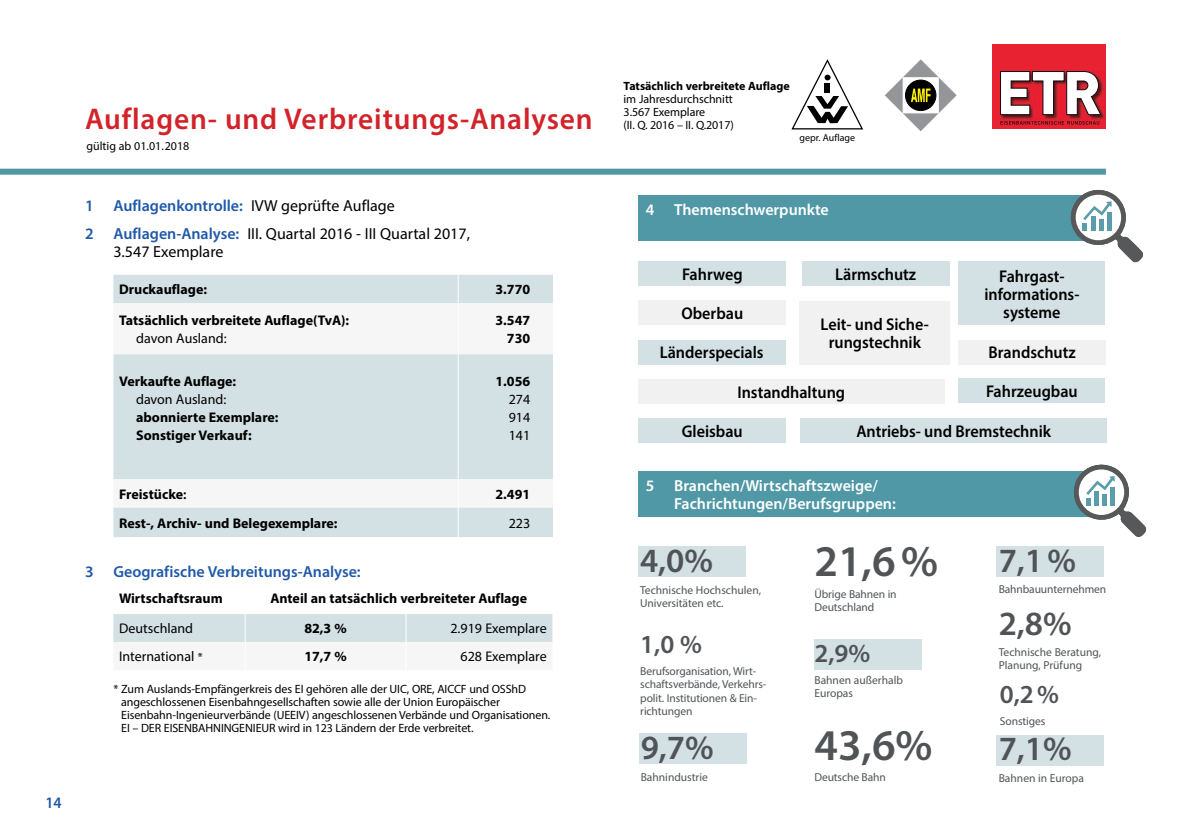
<style>
.page{position:relative;width:1191px;height:840px;background:#fff}
.page>*{position:absolute;margin:0;border:0;box-sizing:border-box;transform-origin:0 0}
.t1{font:600 44px "Myriad Pro";color:#505457}
.t2{font:600 34px "Myriad Pro";color:#505457}
.t3{font:600 30px "Myriad Pro";letter-spacing:.03em;color:#d2232a}
.t4{font:600 26px "Myriad Pro";color:#505457}
.t5{font:600 17px/18px "Myriad Pro";color:#000;text-align:center;scale:.95 1}
.t6{font:16px/28px "Myriad Pro";color:#000}
.t7{font:600 16px/18px "Myriad Pro";color:#fff}
.t8{font:600 16px "Myriad Pro";color:#1f59a9}
.t9{font:600 16px "Myriad Pro";color:#1f59a9;scale:.95 1}
.t10{font:700 14px/18px "Myriad Pro";color:#000;text-align:right}
.t11{font:14px/18px "Myriad Pro";color:#000;text-align:justify}
.t12{font:12px/13px "Myriad Pro";letter-spacing:-.01em;color:#000}
.t13{font:700 12px "Myriad Pro";color:#000}
.t14{font:11.6px/13.2px "Myriad Pro";letter-spacing:-.01em;color:#505457}
.t15{font:10px "Myriad Pro";color:#000}
.s1{font-weight:600;color:#1f59a9}
.s2{font-weight:600}
.s3{font-size:12px}
</style>
<div class="page">
<div style="left:0;top:168px;width:1106px;height:6px;background:#5098a6"></div>
<svg style="left:791px;top:59px;width:72px;height:71px"></svg>
<svg style="left:885px;top:60px;width:71px;height:71px"></svg>
<div style="left:992px;top:44px;width:114px;height:85px;background:#e92232"></div>
<svg style="left:1000px;top:121px;width:99px;height:4px"></svg>
<img style="left:1000px;top:78px;width:105px;height:42px">
<svg style="left:1000px;top:71px;width:101px;height:44px"></svg>
<div style="left:638px;top:261px;width:148px;height:25px;background:#d3e1e5"></div>
<div style="left:639px;top:732px;width:107px;height:30px;background:#d3e1e5"></div>
<div style="left:113px;top:274px;width:440px;height:263px;background:#d3e1e5"></div>
<svg style="left:113px;top:303px;width:440px;height:204px;fill:#d3e1e5"></svg>
<svg style="left:458px;top:274px;width:1px;height:29px"></svg>
<hr style="left:458px;top:303px;width:1px;height:51px;background:#fff">
<hr style="left:458px;top:354px;width:1px;height:125px;background:#fff">
<svg style="left:458px;top:479px;width:1px;height:28px"></svg>
<hr style="left:458px;top:507px;width:1px;height:30px;background:#fff">
<div style="left:113px;top:614px;width:439px;height:28px;background:#d3e1e5"></div>
<div style="left:638px;top:471px;width:467px;height:45px;background:#5098a6"></div>
<div style="left:638px;top:195px;width:467px;height:45px;background:#5098a6"></div>
<div style="left:638px;top:546px;width:108px;height:30px;background:#d3e1e5"></div>
<div style="left:996px;top:735px;width:107px;height:30px;background:#d3e1e5"></div>
<svg style="left:1071px;top:464px;width:75px;height:73px"></svg>
<svg style="left:1068px;top:189px;width:75px;height:73px"></svg>
<div style="left:814px;top:639px;width:107px;height:30px;background:#d3e1e5"></div>
<div style="left:996px;top:546px;width:108px;height:30px;background:#d3e1e5"></div>
<div style="left:638px;top:418px;width:148px;height:24px;background:#d3e1e5"></div>
<div style="left:958px;top:378px;width:147px;height:25px;background:#d3e1e5"></div>
<div style="left:638px;top:379px;width:306px;height:24px;background:#f1f1f2"></div>
<div style="left:802px;top:261px;width:147px;height:25px;background:#d3e1e5"></div>
<div style="left:958px;top:340px;width:148px;height:24px;background:#f1f1f2"></div>
<div style="left:958px;top:261px;width:147px;height:63px;background:#d3e1e5"></div>
<div style="left:638px;top:300px;width:148px;height:25px;background:#f1f1f2"></div>
<div style="left:799px;top:300px;width:151px;height:64px;background:#f1f1f2"></div>
<div style="left:800px;top:418px;width:307px;height:24px;background:#d3e1e5"></div>
<div style="left:638px;top:340px;width:147px;height:24px;background:#d3e1e5"></div>
<h3 class="t3" style="left:85px;top:100px;width:509px">Auflagen- und Verbreitungs-Analysen</h3>
<p class="t12" style="left:86px;top:139px;width:104px">gültig ab 01.01.2018</p>
<h3 class="t6" style="left:85px;top:191px;width:386px"><span class="s1">1 Auflagenkontrolle:</span> IVW geprüfte Auflage<br><span class="s1">2 Auflagen-Analyse:</span> III. Quartal 2016 - III Quartal 2017,</h3>
<h3 class="t6" style="left:113px;top:237px;width:111px">3.547 Exemplare</h3>
<p class="t10" style="left:119px;top:280px;width:90px">Druckauflage:</p>
<p class="t10" style="left:495px;top:280px;width:36px">3.770</p>
<p class="t10" style="left:119px;top:310px;width:231px">Tatsächlich verbreitete Auflage(TvA):</p>
<p class="t11" style="left:136px;top:329px;width:92px">davon Ausland:</p>
<p class="t10" style="left:495px;top:310px;width:36px">3.547<br>730</p>
<p class="t10" style="left:119px;top:371px;width:119px">Verkaufte Auflage:</p>
<p class="t11" style="left:136px;top:389px;width:92px">davon Ausland:</p>
<p class="t10" style="left:136px;top:407px;width:144px;text-align:left">abonnierte Exemplare:<br>Sonstiger Verkauf:</p>
<p class="t10" style="left:495px;top:371px;width:36px">1.056</p>
<p class="t11" style="left:509px;top:390px;width:23px">274<br>914<br>141</p>
<p class="t10" style="left:119px;top:484px;width:69px">Freistücke<span class="s2">:</span></p>
<p class="t10" style="left:495px;top:484px;width:36px">2.491</p>
<p class="t10" style="left:119px;top:513px;width:220px">Rest-, Archiv- und Belegexemplare:</p>
<p class="t11" style="left:509px;top:513px;width:23px">223</p>
<h3 class="t8" style="left:85px;top:561px;width:277px">3 Geografische Verbreitungs-Analyse:</h3>
<p class="t10" style="left:119px;top:588px;width:105px">Wirtschaftsraum</p>
<p class="t10" style="left:270px;top:588px;width:258px">Anteil an tatsächlich verbreiteter Auflage</p>
<p class="t11" style="left:119px;top:619px;width:76px">Deutschland</p>
<p class="t10" style="left:304px;top:618px;width:44px">82,3 %</p>
<p class="t11" style="left:450px;top:619px;width:98px">2.919 Exemplare</p>
<p class="t11" style="left:119px;top:647px;width:85px">International <span class="s3">*</span></p>
<p class="t10" style="left:304px;top:646px;width:44px">17,7 %</p>
<p class="t11" style="left:460px;top:647px;width:88px">628 Exemplare</p>
<p class="t12" style="left:121px;top:682px;width:431px;text-indent:-8px">* Zum Auslands-Empfängerkreis des EI gehören alle der UIC, ORE, AICCF und OSShD angeschlossenen Eisenbahngesellschaften sowie alle der Union Europäischer Eisenbahn-Ingenieurverbände (UEEIV) angeschlossenen Verbände und Organisationen.<br>EI – DER EISENBAHNINGENIEUR wird in 123 Ländern der Erde verbreitet.</p>
<h3 class="t9" style="left:45px;top:792px;width:19px">14</h3>
<p class="t13" style="left:623px;top:78px;width:168px">Tatsächlich verbreitete Auflage</p>
<p class="t12" style="left:623px;top:92px;width:112px">im Jahresdurchschnitt<br>3.567 Exemplare<br>(II. Q. 2016 – II. Q.2017)</p>
<p class="t15" style="left:799px;top:131px;width:57px">gepr. Auflage</p>
<h3 class="t7" style="left:646px;top:200px;width:184px">4 Themenschwerpunkte</h3>
<h3 class="t5" style="left:682px;top:265px;width:65px">Fahrweg</h3>
<h3 class="t5" style="left:835px;top:265px;width:87px">Lärmschutz</h3>
<h3 class="t5" style="left:984px;top:266px;width:101px">Fahrgast&shy;informations-</h3>
<h3 class="t5" style="left:681px;top:304px;width:66px">Oberbau</h3>
<h3 class="t5" style="left:1003px;top:302px;width:62px">systeme</h3>
<h3 class="t5" style="left:820px;top:314px;width:116px">Leit- und Siche&shy;rungstechnik</h3>
<h3 class="t5" style="left:660px;top:343px;width:111px">Länderspecials</h3>
<h3 class="t5" style="left:988px;top:343px;width:93px">Brandschutz</h3>
<h3 class="t5" style="left:737px;top:382px;width:115px">Instandhaltung</h3>
<h3 class="t5" style="left:986px;top:382px;width:98px">Fahrzeugbau</h3>
<h3 class="t5" style="left:682px;top:421px;width:66px">Gleisbau</h3>
<h3 class="t5" style="left:856px;top:421px;width:206px">Antriebs- und Bremstechnik</h3>
<h3 class="t7" style="left:674px;top:476px;width:223px;text-indent:-28px">5 Branchen/Wirtschaftszweige/<br>Fachrichtungen/Berufsgruppen:</h3>
<h2 class="t2" style="left:640px;top:538px;width:75px">4,0%</h2>
<p class="t14" style="left:640px;top:582px;width:123px">Technische Hochschulen,<br>Universitäten etc.</p>
<h3 class="t4" style="left:640px;top:627px;width:63px">1,0 %</h3>
<p class="t14" style="left:640px;top:664px;width:127px">Berufsorganisation, Wirt&shy;schaftsverbände, Verkehrs&shy;polit. Institutionen &amp; Ein&shy;richtungen</p>
<h2 class="t2" style="left:640px;top:725px;width:75px">9,7%</h2>
<p class="t14" style="left:640px;top:769px;width:69px">Bahnindustrie</p>
<h1 class="t1" style="left:814px;top:532px;width:125px">21,6%</h1>
<p class="t14" style="left:814px;top:586px;width:84px">Übrige Bahnen in<br>Deutschland</p>
<h3 class="t4" style="left:814px;top:636px;width:57px">2,9%</h3>
<p class="t14" style="left:814px;top:672px;width:90px">Bahnen außerhalb<br>Europas</p>
<h1 class="t1" style="left:814px;top:716px;width:120px">43,6%</h1>
<p class="t14" style="left:814px;top:770px;width:73px">Deutsche Bahn</p>
<h2 class="t2" style="left:998px;top:538px;width:79px">7,1%</h2>
<p class="t14" style="left:998px;top:582px;width:109px">Bahnbauunternehmen</p>
<h2 class="t2" style="left:998px;top:601px;width:75px">2,8%</h2>
<p class="t14" style="left:998px;top:645px;width:104px">Technische Beratung,<br>Planung, Prüfung</p>
<h3 class="t4" style="left:1000px;top:677px;width:61px">0,2%</h3>
<p class="t14" style="left:1000px;top:713px;width:47px">Sonstiges</p>
<h2 class="t2" style="left:998px;top:726px;width:75px">7,1%</h2>
<p class="t14" style="left:998px;top:770px;width:87px">Bahnen in Europa</p>
</div>
